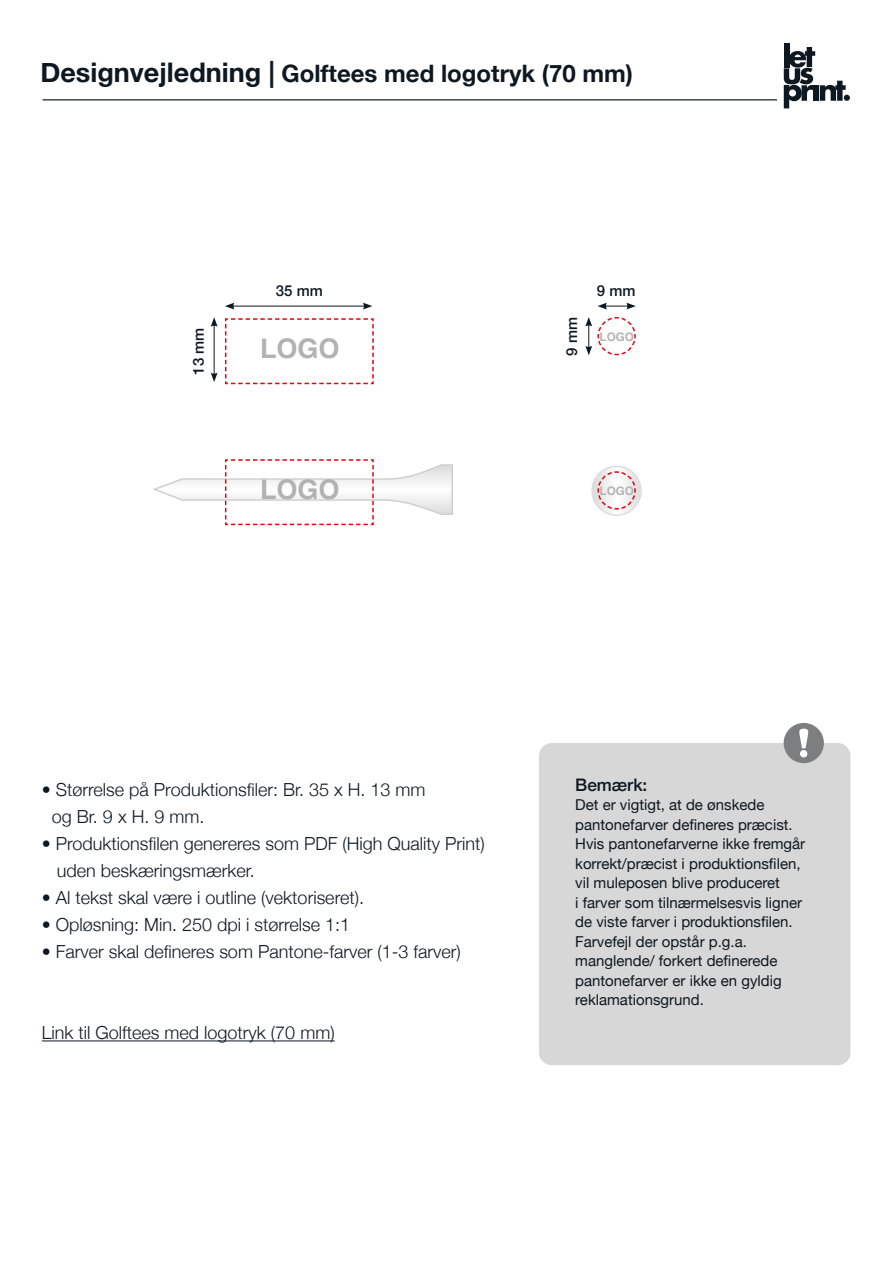
<style>
.page{position:relative;width:893px;height:1263px;background:#fff}
.page>*{position:absolute;margin:0;border:0;box-sizing:border-box;transform-origin:0 0}
.t1{font:700 27px "Helvetica";color:#b3b2b2}
.t2{font:700 24px "Helvetica Neue";color:#0e1821}
.t3{font:300 18px/27px "Helvetica Neue";color:#0e1821}
.t4{font:500 17.25px "Helvetica Neue";color:#0e1821}
.t5{font:15px/19.5px "Helvetica Neue";color:#0e1821}
.t6{font:500 15px "Helvetica Neue";color:#0e1821}
.t7{font:700 11.7px "Helvetica";color:#b3b2b2}
.s1{font-size:27px}
</style>
<div class="page">
<hr style="left:43px;top:99px;width:807px;height:1px;background:#0e1821">
<div style="left:777px;top:43px;width:116px;height:75px;background:#fff"></div>
<div style="left:784px;top:43px;width:5px;height:24px;background:#0e1821"></div>
<svg style="left:784px;top:47px;width:66px;height:61px"></svg>
<hr style="left:42px;top:1040px;width:293px;height:1px;background:#0e1821">
<svg style="left:224px;top:318px;width:150px;height:67px"></svg>
<svg style="left:153px;top:459px;width:300px;height:67px"></svg>
<div style="left:539px;top:743px;width:311px;height:322px;background:#d6d7d6;border-radius:13px"></div>
<div style="left:784px;top:723px;width:40px;height:40px;background:#7c7e80;border-radius:50%"></div>
<svg style="left:799px;top:729px;width:10px;height:28px"></svg>
<hr style="left:232px;top:306px;width:133px;height:1px;background:#0e1821">
<svg style="left:225px;top:303px;width:9px;height:6px"></svg>
<svg style="left:363px;top:303px;width:9px;height:6px"></svg>
<svg style="left:597px;top:303px;width:39px;height:6px"></svg>
<hr style="left:214px;top:324px;width:1px;height:51px;background:#0e1821">
<svg style="left:211px;top:373px;width:7px;height:9px"></svg>
<svg style="left:211px;top:317px;width:7px;height:10px"></svg>
<svg style="left:592px;top:466px;width:49px;height:49px"></svg>
<div style="left:591px;top:466px;width:51px;height:50px;border:2px solid #fff;border-radius:50%"></div>
<svg style="left:585px;top:317px;width:51px;height:39px"></svg>
<svg style="left:597px;top:471px;width:39px;height:39px"></svg>
<h2 class="t2" style="left:40px;top:55px;width:594px"><span class="s1">Designvejledning |</span> Golftees med logotryk (70 mm)</h2>
<p class="t6" style="left:276px;top:278px;width:48px">35 mm</p>
<p class="t6" style="left:597px;top:278px;width:40px">9 mm</p>
<p class="t6" style="left:560px;top:356px;width:40px;rotate:-90deg">9 mm</p>
<p class="t6" style="left:186px;top:375px;width:48px;rotate:-90deg">13 mm</p>
<h1 class="t1" style="left:260px;top:327px;width:81px">LOGO</h1>
<p class="t7" style="left:600px;top:327px;width:36px">LOGO</p>
<h1 class="t1" style="left:260px;top:468px;width:81px">LOGO</h1>
<p class="t7" style="left:600px;top:481px;width:36px">LOGO</p>
<p class="t3" style="left:52px;top:775px;width:375px;text-indent:-10px">• Størrelse på Produktionsfiler: Br. 35 x H. 13 mm og Br. 9 x H. 9 mm.</p>
<p class="t3" style="left:57px;top:829px;width:429px;text-indent:-15px">• Produktionsfilen genereres som PDF (High Quality Print) uden beskæringsmærker.</p>
<p class="t3" style="left:42px;top:883px;width:324px">• Al tekst skal være i outline (vektoriseret).</p>
<p class="t3" style="left:42px;top:910px;width:310px">• Opløsning: Min. 250 dpi i størrelse 1:1</p>
<p class="t3" style="left:42px;top:937px;width:420px">• Farver skal defineres som Pantone-farver (1-3 farver)</p>
<p class="t3" style="left:42px;top:1018px;width:294px">Link til Golftees med logotryk (70 mm)</p>
<p class="t4" style="left:575px;top:770px;width:74px">Bemærk:</p>
<p class="t5" style="left:575px;top:796px;width:232px">Det er vigtigt, at de ønskede pantonefarver defineres præcist.<br>Hvis pantonefarverne ikke fremgår korrekt/præcist i produktionsfilen, vil muleposen blive produceret<br>i farver som tilnærmelsesvis ligner de viste farver i produktionsfilen.<br>Farvefejl der opstår p.g.a. manglende/ forkert definerede pantonefarver er ikke en gyldig reklamationsgrund.</p>
</div>
